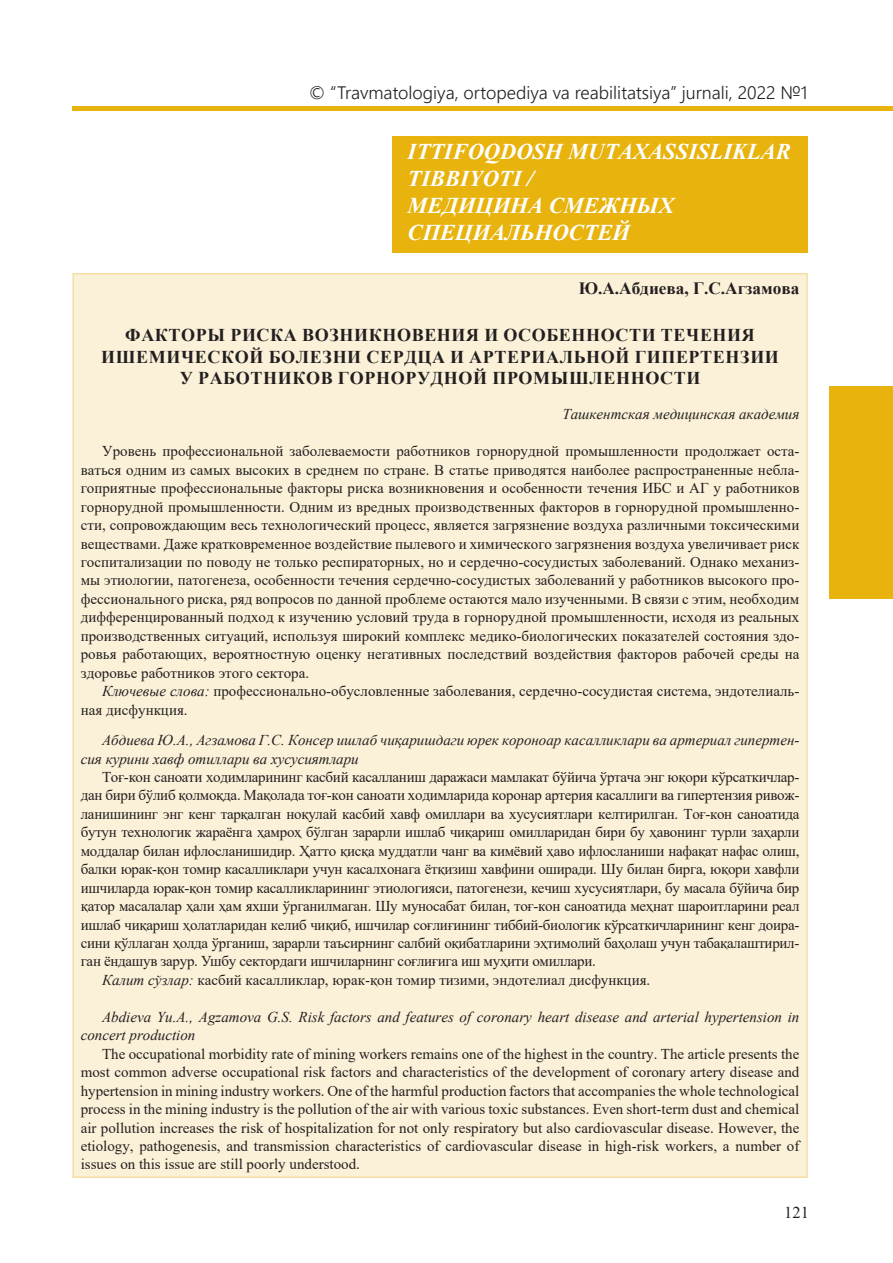
<style>
.page{position:relative;width:893px;height:1263px;background:#fff}
.page>*{position:absolute;margin:0;border:0;box-sizing:border-box;transform-origin:0 0}
.t1{font:italic 700 22.5px/27px "Times New Roman";color:#fff}
.t2{font:700 18px/21.3px "Times New Roman";letter-spacing:.035em;color:#231f20;text-align:center}
.t3{font:300 18px "Segoe UI";color:#231f20}
.t4{font:700 17.25px "Times New Roman";color:#231f20}
.t5{font:16.5px "Times New Roman";color:#231f20}
.t6{font:15px/18.5px "Times New Roman";letter-spacing:-.02em;color:#231f20;text-align:justify}
.t7{font:italic 15px/18.5px "Times New Roman";color:#231f20}
.t8{font:15px/18.5px "Times New Roman";color:#231f20}
.s1{font-style:italic}
</style>
<div class="page">
<hr style="left:72px;top:106px;width:821px;height:4px;background:#e7b30c">
<div style="left:829px;top:386px;width:64px;height:212px;background:#e7b30c"></div>
<div style="left:72px;top:273px;width:736px;height:905px;background:#fbf1d8;border:2px solid #f6dda1"></div>
<div style="left:393px;top:136px;width:415px;height:116px;background:#e7b30c"></div>
<p class="t3" style="left:309px;top:75px;width:500px">© “Travmatologiya, ortopediya va reabilitatsiya” jurnali, 2022 №1</p>
<h1 class="t1" style="left:408px;top:138px;width:385px">ITTIFOQDOSH MUTAXASSISLIKLAR<br>TIBBIYOTI /<br>МЕДИЦИНА СМЕЖНЫХ<br>СПЕЦИАЛЬНОСТЕЙ</h1>
<p class="t4" style="left:579px;top:276px;width:222px">Ю.А.Абдиева, Г.С.Агзамова</p>
<p class="t2" style="left:101px;top:324px;width:679px">ФАКТОРЫ РИСКА ВОЗНИКНОВЕНИЯ И ОСОБЕННОСТИ ТЕЧЕНИЯ<br>ИШЕМИЧЕСКОЙ БОЛЕЗНИ СЕРДЦА И АРТЕРИАЛЬНОЙ ГИПЕРТЕНЗИИ<br>У РАБОТНИКОВ ГОРНОРУДНОЙ ПРОМЫШЛЕННОСТИ</p>
<p class="t7" style="left:562px;top:405px;width:239px">Ташкентская медицинская академия</p>
<p class="t6" style="left:81px;top:441px;width:720px;text-indent:21px">Уровень профессиональной заболеваемости работников горнорудной промышленности продолжает оста&shy;ваться одним из самых высоких в среднем по стране. В статье приводятся наиболее распространенные небла&shy;гоприятные профессиональные факторы риска возникновения и особенности течения ИБС и АГ у работников горнорудной промышленности. Одним из вредных производственных факторов в горнорудной промышленно&shy;сти, сопровождающим весь технологический процесс, является загрязнение воздуха различными токсическими веществами. Даже кратковременное воздействие пылевого и химического загрязнения воздуха увеличивает риск госпитализации по поводу не только респираторных, но и сердечно-сосудистых заболеваний. Однако механиз&shy;мы этиологии, патогенеза, особенности течения сердечно-сосудистых заболеваний у работников высокого про&shy;фессионального риска, ряд вопросов по данной проблеме остаются мало изученными. В связи с этим, необходим дифференцированный подход к изучению условий труда в горнорудной промышленности, исходя из реальных производственных ситуаций, используя широкий комплекс медико-биологических показателей состояния здо&shy;ровья работающих, вероятностную оценку негативных последствий воздействия факторов рабочей среды на здоровье работников этого сектора.</p>
<p class="t8" style="left:81px;top:681px;width:720px;text-indent:21px"><span class="s1">Ключевые слова:</span> профессионально-обусловленные заболевания, сердечно-сосудистая система, эндотелиаль&shy;ная дисфункция.</p>
<p class="t7" style="left:81px;top:730px;width:720px;text-indent:21px">Абдиева Ю.А., Агзамова Г.С. Консер ишлаб чиқаришдаги юрек короноар касалликлари ва артериал гипертен&shy;сия курини хавф отиллари ва хусусиятлари</p>
<p class="t6" style="left:102px;top:767px;width:699px">Тоғ-кон саноати ходимларининг касбий касалланиш даражаси мамлакат бўйича ўртача энг юқори кўрсаткичлар-</p>
<p class="t6" style="left:81px;top:786px;width:719px">дан бири бўлиб қолмоқда. Мақолада тоғ-кон саноати ходимларида коронар артерия касаллиги ва гипертензия ривож-</p>
<p class="t6" style="left:81px;top:804px;width:720px">ланишининг энг кенг тарқалган ноқулай касбий хавф омиллари ва хусусиятлари келтирилган. Тоғ-кон саноатида</p>
<p class="t6" style="left:81px;top:822px;width:720px">бутун технологик жараёнга ҳамроҳ бўлган зарарли ишлаб чиқариш омилларидан бири бу ҳавонинг турли заҳарли</p>
<p class="t6" style="left:81px;top:841px;width:720px">моддалар билан ифлосланишидир. Ҳатто қисқа муддатли чанг ва кимёвий ҳаво ифлосланиши нафақат нафас олиш,</p>
<p class="t6" style="left:81px;top:859px;width:720px">балки юрак-қон томир касалликлари учун касалхонага ётқизиш хавфини оширади. Шу билан бирга, юқори хавфли</p>
<p class="t6" style="left:81px;top:878px;width:720px">ишчиларда юрак-қон томир касалликларининг этиологияси, патогенези, кечиш хусусиятлари, бу масала бўйича бир</p>
<p class="t6" style="left:81px;top:896px;width:720px">қатор масалалар ҳали ҳам яхши ўрганилмаган. Шу муносабат билан, тоғ-кон саноатида меҳнат шароитларини реал</p>
<p class="t6" style="left:81px;top:915px;width:720px">ишлаб чиқариш ҳолатларидан келиб чиқиб, ишчилар соғлиғининг тиббий-биологик кўрсаткичларининг кенг доира-</p>
<p class="t6" style="left:81px;top:933px;width:720px">сини қўллаган ҳолда ўрганиш, зарарли таъсирнинг салбий оқибатларини эҳтимолий баҳолаш учун табақалаштирил-</p>
<p class="t6" style="left:81px;top:952px;width:517px">ган ёндашув зарур. Ушбу сектордаги ишчиларнинг соғлиғига иш муҳити омиллари.</p>
<p class="t8" style="left:102px;top:970px;width:550px"><span class="s1">Калит сўзлар:</span> касбий касалликлар, юрак-қон томир тизими, эндотелиал дисфункция.</p>
<p class="t7" style="left:81px;top:1007px;width:720px;text-indent:21px">Abdieva Yu.A., Agzamova G.S. Risk factors and features of coronary heart disease and arterial hypertension in concert production</p>
<p class="t6" style="left:81px;top:1044px;width:720px;text-indent:21px">The occupational morbidity rate of mining workers remains one of the highest in the country. The article presents the most common adverse occupational risk factors and characteristics of the development of coronary artery disease and hypertension in mining industry workers. One of the harmful production factors that accompanies the whole technological process in the mining industry is the pollution of the air with various toxic substances. Even short-term dust and chemical air pollution increases the risk of hospitalization for not only respiratory but also cardiovascular disease. However, the etiology, pathogenesis, and transmission characteristics of cardiovascular disease in high-risk workers, a number of issues on this issue are still poorly understood.</p>
<p class="t5" style="left:784px;top:1201px;width:26px">121</p>
</div>
